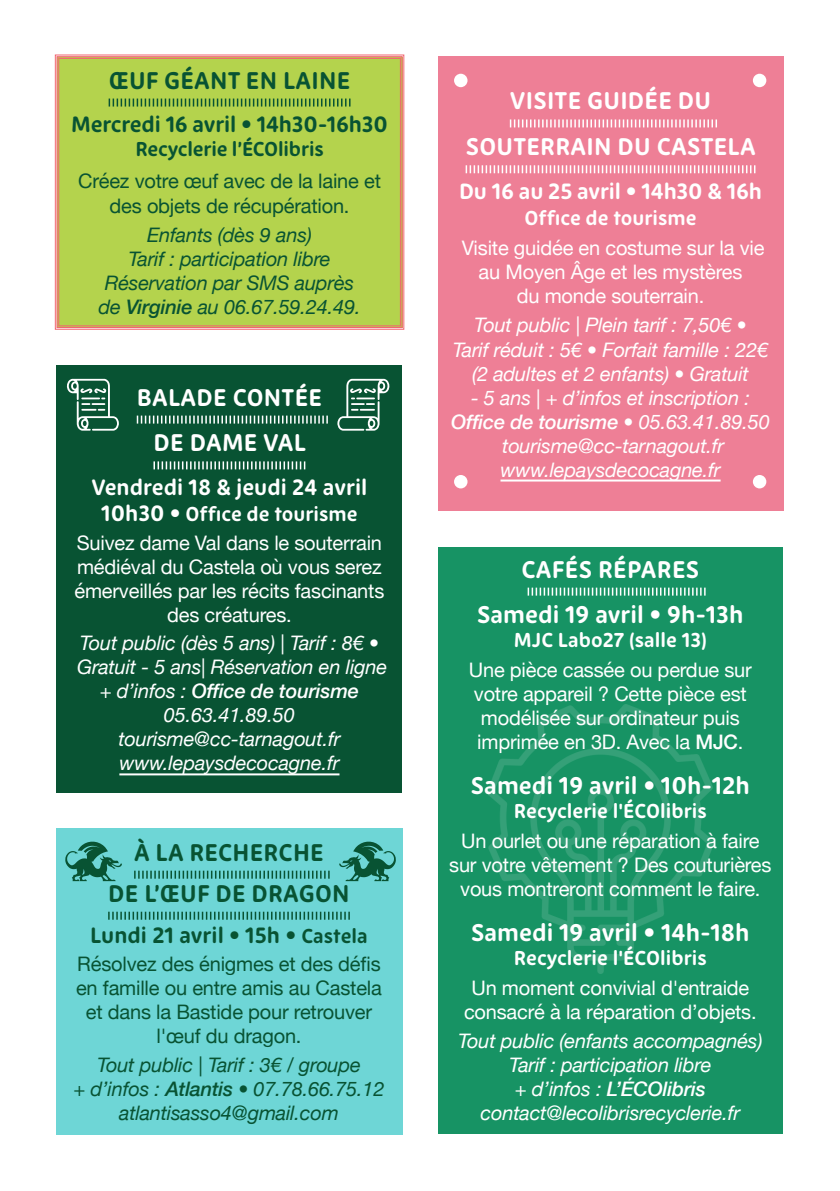
<style>
.page{position:relative;width:840px;height:1191px;background:#fff}
.page>*{position:absolute;margin:0;border:0;box-sizing:border-box;transform-origin:0 0}
.t1{font:700 24px "New Zen";letter-spacing:.005em;color:#fff}
.t2{font:700 24px "New Zen";letter-spacing:.01em;color:#085333}
.t3{font:700 22px "New Zen";letter-spacing:-.01em;color:#085333}
.t4{font:700 22px "New Zen";letter-spacing:-.01em;color:#fff}
.t5{font:italic 20px/24px "Helvetica Neue";letter-spacing:-.01em;color:#fff;text-align:center}
.t6{font:20px/24px "Helvetica Neue";letter-spacing:-.01em;color:#fff;text-align:center}
.t7{font:italic 20px/24px "Helvetica Neue";letter-spacing:-.01em;color:#085333;text-align:center}
.t8{font:20px/24px "Helvetica Neue";letter-spacing:-.01em;color:#085333;text-align:center}
.t9{font:700 20px "New Zen";color:#fff}
.t10{font:700 20px "New Zen";letter-spacing:-.01em;color:#085333}
.s1{font-weight:500}
.s2{font-size:22px}
.s3{font-size:20px}
</style>
<div class="page">
<svg style="left:782px;top:713px;width:1px;height:55px"></svg>
<div style="left:55px;top:54px;width:349px;height:276px;background:#b4d34d"></div>
<div style="left:56px;top:56px;width:346px;height:272px;border:1px solid #f16770"></div>
<div style="left:58px;top:58px;width:342px;height:268px;border:1px solid #f16770"></div>
<div style="left:437px;top:57px;width:345px;height:454px;background:#ee7f96"></div>
<svg style="left:509px;top:119px;width:207px;height:8px"></svg>
<svg style="left:465px;top:165px;width:290px;height:8px"></svg>
<hr style="left:500px;top:479px;width:220px;height:2px;background:#fff">
<div style="left:57px;top:365px;width:345px;height:427px;background:#085333"></div>
<svg style="left:137px;top:415px;width:191px;height:8px"></svg>
<svg style="left:153px;top:461px;width:152px;height:8px"></svg>
<hr style="left:119px;top:773px;width:220px;height:2px;background:#fff">
<div style="left:437px;top:547px;width:345px;height:587px;background:#179364"></div>
<img style="left:487px;top:704px;width:227px;height:269px">
<svg style="left:527px;top:587px;width:178px;height:8px"></svg>
<div style="left:56px;top:827px;width:346px;height:307px;background:#6ed6d6"></div>
<svg style="left:134px;top:870px;width:195px;height:8px"></svg>
<svg style="left:108px;top:911px;width:241px;height:8px"></svg>
<svg style="left:339px;top:841px;width:57px;height:40px"></svg>
<svg style="left:65px;top:841px;width:57px;height:40px"></svg>
<div style="left:454px;top:74px;width:13px;height:13px;background:#fff;border-radius:50%"></div>
<div style="left:454px;top:475px;width:13px;height:13px;background:#fff;border-radius:50%"></div>
<div style="left:752px;top:74px;width:13px;height:13px;background:#fff;border-radius:50%"></div>
<div style="left:752px;top:475px;width:13px;height:13px;background:#fff;border-radius:50%"></div>
<svg style="left:66px;top:379px;width:53px;height:51px"></svg>
<svg style="left:337px;top:379px;width:53px;height:51px"></svg>
<p class="t2" style="left:109px;top:65px;width:243px">ŒUF GÉANT EN LAINE</p>
<p class="t3" style="left:71px;top:111px;width:318px">Mercredi 16 avril • 14h30-16h30</p>
<p class="t10" style="left:135px;top:137px;width:190px">Recyclerie l’ÉCOlibris</p>
<p class="t8" style="left:78px;top:170px;width:304px">Créez votre œuf avec de la laine et des objets de récupération.</p>
<p class="t7" style="left:98px;top:224px;width:263px">Enfants (dès 9 ans)<br>Tarif : participation libre<br>Réservation par SMS auprès de <span class="s1">Virginie</span> au 06.67.59.24.49.</p>
<p class="t1" style="left:137px;top:382px;width:186px">BALADE CONTÉE</p>
<p class="t1" style="left:153px;top:428px;width:154px">DE DAME VAL</p>
<p class="t4" style="left:91px;top:473px;width:277px">Vendredi 18 &amp; jeudi 24 avril</p>
<p class="t9" style="left:101px;top:502px;width:258px"><span class="s2">10h30 •</span> Office de tourisme</p>
<p class="t6" style="left:74px;top:532px;width:311px">Suivez dame Val dans le souterrain médiéval du Castela où vous serez émerveillés par les récits fascinants des créatures.</p>
<p class="t5" style="left:77px;top:632px;width:311px">Tout public (dès 5 ans) | Tarif : 8€ •<br>Gratuit - 5 ans| Réservation en ligne + d’infos : <span class="s1">Office de tourisme<br></span>05.63.41.89.50 tourisme@cc-tarnagout.fr www.lepaysdecocagne.fr</p>
<p class="t2" style="left:134px;top:837px;width:191px">À LA RECHERCHE</p>
<p class="t2" style="left:108px;top:878px;width:243px">DE L’ŒUF DE DRAGON</p>
<p class="t3" style="left:90px;top:921px;width:279px">Lundi 21 avril • 15h • <span class="s3">Castela</span></p>
<p class="t8" style="left:76px;top:953px;width:307px">Résolvez des énigmes et des défis en famille ou entre amis au Castela et dans la Bastide pour retrouver l'œuf du dragon.</p>
<p class="t7" style="left:73px;top:1053px;width:312px">Tout public | Tarif : 3€ / groupe<br>+ d’infos : <span class="s1">Atlantis</span> • 07.78.66.75.12 atlantisasso4@gmail.com</p>
<p class="t1" style="left:509px;top:86px;width:202px">VISITE GUIDÉE DU</p>
<p class="t1" style="left:465px;top:132px;width:291px">SOUTERRAIN DU CASTELA</p>
<p class="t4" style="left:459px;top:177px;width:304px">Du 16 au 25 avril • 14h30 &amp; 16h</p>
<p class="t9" style="left:524px;top:206px;width:173px">Office de tourisme</p>
<p class="t6" style="left:461px;top:237px;width:304px">Visite guidée en costume sur la vie au Moyen Âge et les mystères<br>du monde souterrain.</p>
<p class="t5" style="left:452px;top:314px;width:317px">Tout public | Plein tarif : 7,50€ •<br>Tarif réduit : 5€ • Forfait famille : 22€ (2 adultes et 2 enfants) • Gratuit</p>
<p class="t5" style="left:451px;top:386px;width:320px">- 5 ans | + d’infos et inscription :<br><span class="s1">Office de tourisme</span> • 05.63.41.89.50 tourisme@cc-tarnagout.fr www.lepaysdecocagne.fr</p>
<p class="t1" style="left:521px;top:554px;width:179px">CAFÉS RÉPARES</p>
<p class="t1" style="left:477px;top:600px;width:268px">Samedi 19 avril • 9h-13h</p>
<p class="t9" style="left:513px;top:628px;width:194px">MJC Labo27 (salle 13)</p>
<p class="t6" style="left:468px;top:658px;width:284px">Une pièce cassée ou perdue sur votre appareil ? Cette pièce est modélisée sur ordinateur puis imprimée en 3D. Avec la <span class="s1">MJC</span>.</p>
<p class="t1" style="left:470px;top:771px;width:280px">Samedi 19 avril • 10h-12h</p>
<p class="t9" style="left:513px;top:799px;width:194px">Recyclerie l'ÉCOlibris</p>
<p class="t6" style="left:449px;top:829px;width:323px">Un ourlet ou une réparation à faire sur votre vêtement ? Des couturières vous montreront comment le faire.</p>
<p class="t1" style="left:471px;top:918px;width:280px">Samedi 19 avril • 14h-18h</p>
<p class="t9" style="left:513px;top:946px;width:194px">Recyclerie l'ÉCOlibris</p>
<p class="t6" style="left:464px;top:976px;width:294px">Un moment convivial d'entraide consacré à la réparation d’objets.</p>
<p class="t5" style="left:458px;top:1029px;width:306px">Tout public (enfants accompagnés)<br>Tarif : participation libre<br>+ d’infos : <span class="s1">L’ÉCOlibris </span>contact@lecolibrisrecyclerie.fr</p>
</div>
